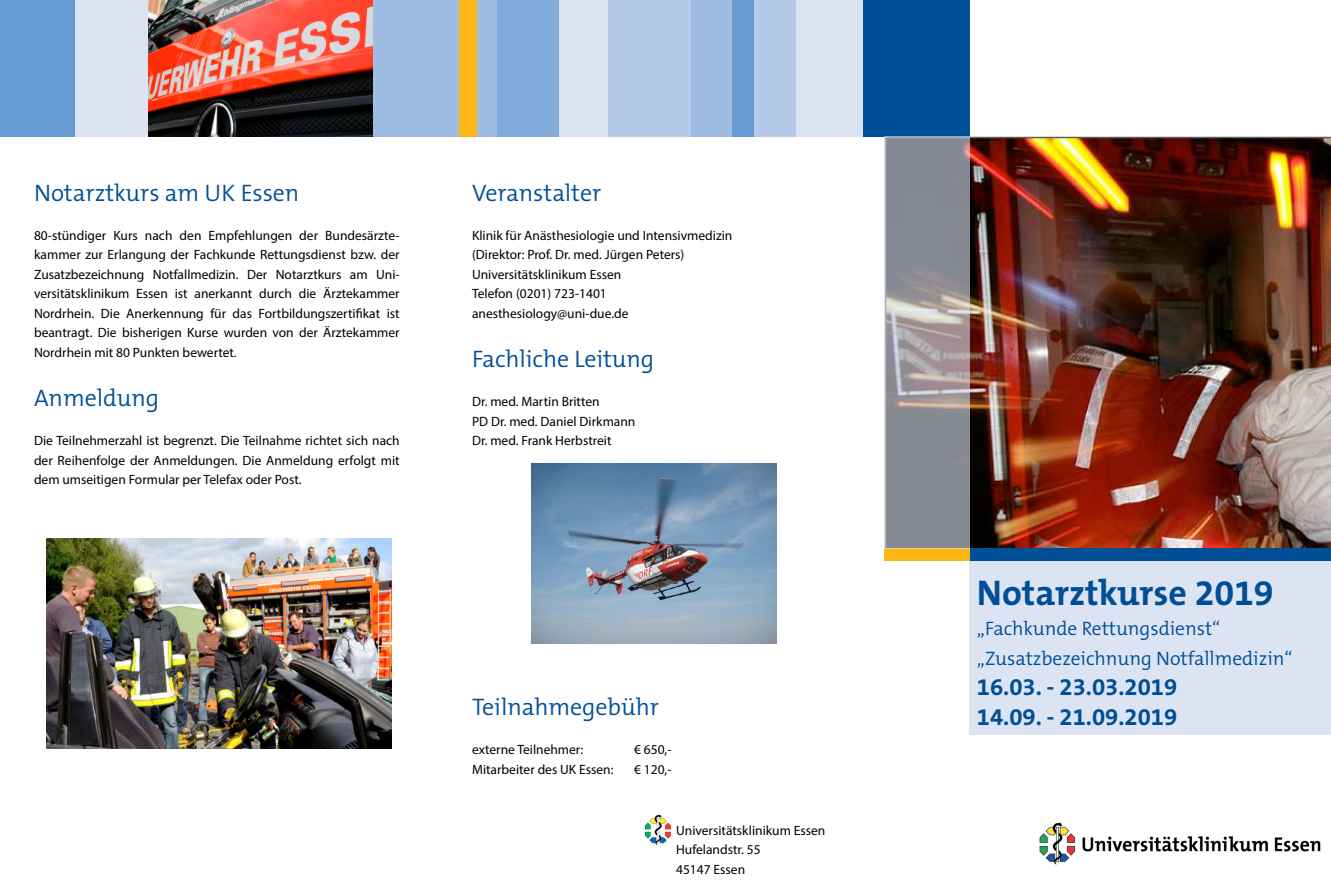
<style>
.page{position:relative;width:1331px;height:893px;background:#fff}
.page>*{position:absolute;margin:0;border:0;box-sizing:border-box;transform-origin:0 0}
.t1{font:700 36px "The Mix B7";color:#004e96}
.t2{font:300 24px "The Mix B4";color:#004e96}
.t3{font:700 24px/30px "The Mix B7";color:#004e96}
.t4{font:300 19.5px/30px "The Mix B4";color:#004e96}
.t5{font:13.5px/19.5px "Myriad Pro";color:#000}
</style>
<div class="page">
<img style="left:969px;top:137px;width:362px;height:412px">
<div style="left:969px;top:561px;width:362px;height:174px;background:#dce4f4"></div>
<div style="left:854px;top:0;width:115px;height:136px;background:#004e96"></div>
<div style="left:0;top:0;width:84px;height:136px;background:#659ad2"></div>
<div style="left:75px;top:0;width:74px;height:136px;background:#dce4f4"></div>
<div style="left:373px;top:0;width:124px;height:136px;background:#9fbce2"></div>
<div style="left:497px;top:0;width:68px;height:136px;background:#82aada"></div>
<div style="left:560px;top:0;width:68px;height:136px;background:#dce4f4"></div>
<div style="left:608px;top:0;width:105px;height:136px;background:#b5cae9"></div>
<div style="left:691px;top:0;width:56px;height:136px;background:#9fbce2"></div>
<div style="left:732px;top:0;width:33px;height:136px;background:#659ad2"></div>
<div style="left:754px;top:0;width:42px;height:136px;background:#b5cae9"></div>
<div style="left:796px;top:0;width:66px;height:136px;background:#dce4f4"></div>
<div style="left:459px;top:0;width:17px;height:136px;background:#fdb714"></div>
<img style="left:645px;top:815px;width:27px;height:29px">
<div style="left:969px;top:549px;width:362px;height:12px;background:#004e96"></div>
<div style="left:884px;top:549px;width:85px;height:12px;background:#fdb714"></div>
<svg style="left:884px;top:136px;width:85px;height:413px;background:#929299"></svg>
<img style="left:531px;top:464px;width:245px;height:179px">
<img style="left:149px;top:0;width:224px;height:136px">
<img style="left:46px;top:538px;width:346px;height:211px">
<img style="left:1040px;top:822px;width:280px;height:42px">
<h2 class="t2" style="left:34px;top:180px;width:267px">Notarztkurs am UK Essen</h2>
<p class="t5" style="left:34px;top:225px;width:367px;text-align:justify">80-stündiger Kurs nach den Empfehlungen der Bundesärzte&shy;kammer zur Erlangung der Fachkunde Rettungsdienst bzw. der Zusatzbezeichnung Notfallmedizin. Der Notarztkurs am Uni&shy;versitätsklinikum Essen ist anerkannt durch die Ärztekammer Nordrhein. Die Anerkennung für das Fortbildungszertifikat ist beantragt. Die bisherigen Kurse wurden von der Ärztekammer Nordrhein mit 80 Punkten bewertet.</p>
<h2 class="t2" style="left:34px;top:385px;width:127px">Anmeldung</h2>
<p class="t5" style="left:34px;top:431px;width:367px;text-align:justify">Die Teilnehmerzahl ist begrenzt. Die Teilnahme richtet sich nach der Reihenfolge der Anmeldungen. Die Anmeldung erfolgt mit dem umseitigen Formular per Telefax oder Post.</p>
<h2 class="t2" style="left:472px;top:180px;width:131px">Veranstalter</h2>
<p class="t5" style="left:472px;top:225px;width:262px">Klinik für Anästhesiologie und Intensivmedizin (Direktor: Prof. Dr. med. Jürgen Peters)<br>Universitätsklinikum Essen<br>Telefon (0201) 723-1401 anesthesiology@uni-due.de</p>
<h2 class="t2" style="left:472px;top:346px;width:184px">Fachliche Leitung</h2>
<p class="t5" style="left:472px;top:392px;width:165px">Dr. med. Martin Britten<br>PD Dr. med. Daniel Dirkmann<br>Dr. med. Frank Herbstreit</p>
<h2 class="t2" style="left:472px;top:694px;width:188px">Teilnahmegebühr</h2>
<p class="t5" style="left:472px;top:740px;width:113px">externe Teilnehmer:</p>
<p class="t5" style="left:634px;top:740px;width:39px">€ 650,-</p>
<p class="t5" style="left:472px;top:759px;width:143px">Mitarbeiter des UK Essen:</p>
<p class="t5" style="left:634px;top:759px;width:39px">€ 120,-</p>
<p class="t5" style="left:676px;top:820px;width:151px">Universitätsklinikum Essen<br>Hufelandstr. 55<br>45147 Essen</p>
<h1 class="t1" style="left:977px;top:573px;width:298px">Notarztkurse 2019</h1>
<h3 class="t4" style="left:977px;top:614px;width:317px">„Fachkunde Rettungsdienst“ „Zusatzbezeichnung Notfallmedizin“</h3>
<h2 class="t3" style="left:977px;top:673px;width:202px">16.03. - 23.03.2019<br>14.09. - 21.09.2019</h2>
</div>
